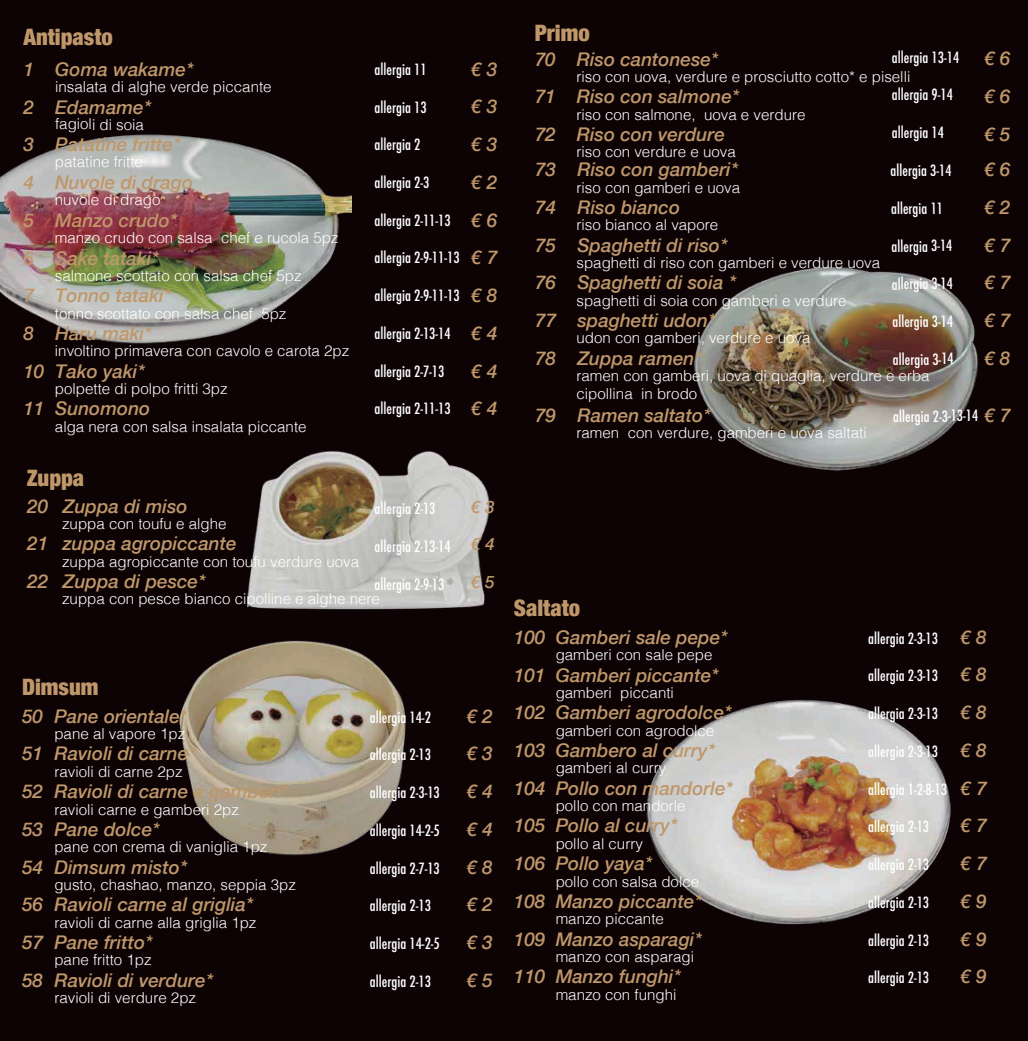
<style>
.page{position:relative;width:1028px;height:1041px;background:#0d0305}
.page>*{position:absolute;margin:0;border:0;box-sizing:border-box;transform-origin:0 0}
.t1{font:900 condensed 22.62px "Helvetica Neue";color:#bf976a}
.t2{font:italic 500 18.88px/37.8px "Helvetica Neue";color:#bf976a;text-align:justify}
.t3{font:italic 500 17px "Helvetica Neue";color:#bf976a}
.t4{font:300 15.12px/18.1px "Helvetica";color:#fff}
.t5{font:500 condensed 15.12px "Futura";color:#fff}
</style>
<div class="page">
<img style="left:0;top:134px;width:352px;height:210px">
<img style="left:179px;top:644px;width:227px;height:212px">
<img style="left:247px;top:451px;width:243px;height:193px">
<img style="left:694px;top:267px;width:284px;height:204px">
<img style="left:646px;top:700px;width:305px;height:225px">
<h1 class="t1" style="left:535px;top:14px;width:56px">Primo</h1>
<p class="t2" style="left:576px;top:39px;width:164px;text-align:left">Riso cantonese*<br>Riso con salmone*<br>Riso con verdure</p>
<h1 class="t1" style="left:23px;top:18px;width:91px">Antipasto</h1>
<p class="t2" style="left:55px;top:49px;width:140px;text-align:left">Goma wakame*<br>Edamame*<br>Patatine fritte*<br>Nuvole di drago<br>Manzo crudo*<br>Sake tataki*<br>Tonno tataki*<br>Haru maki*<br>Tako yaki*<br>Sunomono</p>
<p class="t5" style="left:892px;top:47px;width:69px">allergia 13-14</p>
<p class="t5" style="left:892px;top:85px;width:63px">allergia 9-14</p>
<p class="t5" style="left:892px;top:123px;width:54px">allergia 14</p>
<p class="t2" style="left:23px;top:49px;width:12px">1<br>2<br>3<br>4</p>
<p class="t2" style="left:984px;top:39px;width:28px">€ 6 € 6 € 5</p>
<p class="t2" style="left:535px;top:39px;width:22px">70<br>71<br>72</p>
<p class="t5" style="left:374px;top:59px;width:54px">allergia 11</p>
<p class="t5" style="left:374px;top:97px;width:54px">allergia 13</p>
<p class="t5" style="left:374px;top:135px;width:47px">allergia 2</p>
<p class="t5" style="left:374px;top:173px;width:56px">allergia 2-3</p>
<p class="t5" style="left:374px;top:210px;width:78px">allergia 2-11-13</p>
<p class="t5" style="left:374px;top:248px;width:87px">allergia 2-9-11-13</p>
<p class="t5" style="left:374px;top:286px;width:87px">allergia 2-9-11-13</p>
<p class="t5" style="left:374px;top:323px;width:78px">allergia 2-13-14</p>
<p class="t5" style="left:374px;top:361px;width:71px">allergia 2-7-13</p>
<p class="t5" style="left:374px;top:399px;width:78px">allergia 2-11-13</p>
<p class="t2" style="left:471px;top:49px;width:28px">€ 3 € 3 € 3 € 2 € 6 € 7 € 8 € 4 € 4 € 4</p>
<p class="t4" style="left:576px;top:66px;width:335px">riso con uova, verdure e prosciutto cotto* e piselli</p>
<p class="t4" style="left:576px;top:104px;width:230px">riso con salmone, uova e verdure</p>
<p class="t4" style="left:576px;top:142px;width:161px">riso con verdure e uova</p>
<p class="t4" style="left:55px;top:76px;width:218px">insalata di alghe verde piccante</p>
<p class="t4" style="left:55px;top:114px;width:90px">fagioli di soia</p>
<p class="t4" style="left:55px;top:152px;width:90px">patatine fritte</p>
<p class="t4" style="left:55px;top:189px;width:107px">nuvole di drago</p>
<p class="t4" style="left:55px;top:228px;width:285px">manzo crudo con salsa chef e rucola 5pz</p>
<p class="t4" style="left:55px;top:265px;width:248px">salmone scottato con salsa chef 5pz</p>
<p class="t4" style="left:55px;top:303px;width:233px">tonno scottato con salsa chef 5pz</p>
<p class="t4" style="left:55px;top:341px;width:296px">involtino primavera con cavolo e carota 2pz</p>
<p class="t4" style="left:55px;top:378px;width:174px">polpette di polpo fritti 3pz</p>
<p class="t4" style="left:55px;top:416px;width:253px">alga nera con salsa insalata piccante</p>
<h1 class="t1" style="left:27px;top:459px;width:59px">Zuppa</h1>
<p class="t2" style="left:27px;top:486px;width:22px">20<br>21<br>22</p>
<p class="t2" style="left:63px;top:486px;width:175px;text-align:left">Zuppa di miso zuppa agropiccante<br>Zuppa di pesce*</p>
<p class="t2" style="left:984px;top:149px;width:28px">€ 6 € 2 € 7 € 7 € 7 € 8</p>
<p class="t2" style="left:535px;top:149px;width:22px">73<br>74<br>75<br>76<br>77<br>78</p>
<p class="t2" style="left:577px;top:149px;width:162px;text-align:left">Riso con gamberi*<br>Riso bianco<br>Spaghetti di riso*<br>Spaghetti di soia * spaghetti udon*<br>Zuppa ramen*</p>
<p class="t2" style="left:577px;top:395px;width:135px">Ramen saltato*</p>
<p class="t5" style="left:890px;top:161px;width:63px;rotate:-1deg">allergia 3-14</p>
<p class="t5" style="left:890px;top:199px;width:54px;rotate:-1deg">allergia 11</p>
<p class="t5" style="left:891px;top:237px;width:63px;rotate:-1deg">allergia 3-14</p>
<p class="t5" style="left:891px;top:274px;width:63px;rotate:-1deg">allergia 3-14</p>
<p class="t5" style="left:892px;top:312px;width:63px;rotate:-1deg">allergia 3-14</p>
<p class="t5" style="left:892px;top:350px;width:63px;rotate:-1deg">allergia 3-14</p>
<p class="t4" style="left:576px;top:177px;width:165px">riso con gamberi e uova</p>
<p class="t4" style="left:576px;top:215px;width:143px">riso bianco al vapore</p>
<p class="t4" style="left:576px;top:252px;width:305px">spaghetti di riso con gamberi e verdure uova</p>
<p class="t4" style="left:576px;top:290px;width:271px">spaghetti di soia con gamberi e verdure</p>
<p class="t4" style="left:576px;top:328px;width:235px">udon con gamberi, verdure e uova</p>
<p class="t4" style="left:576px;top:366px;width:354px">ramen con gamberi, uova di quaglia, verdure e erba cipollina in brodo</p>
<p class="t4" style="left:576px;top:423px;width:292px">ramen con verdure, gamberi e uova saltati</p>
<p class="t2" style="left:23px;top:200px;width:22px;text-align:left">5<br>6<br>7<br>8<br>10<br>11</p>
<p class="t2" style="left:984px;top:395px;width:28px">€ 7</p>
<p class="t2" style="left:535px;top:395px;width:22px">79</p>
<p class="t5" style="left:893px;top:407px;width:87px;rotate:-1deg">allergia 2-3-13-14</p>
<p class="t3" style="left:471px;top:492px;width:25px">€ 3</p>
<p class="t3" style="left:471px;top:529px;width:25px">€ 4</p>
<p class="t3" style="left:471px;top:567px;width:25px">€ 5</p>
<p class="t5" style="left:374px;top:499px;width:63px">allergia 2-13</p>
<p class="t5" style="left:374px;top:536px;width:78px">allergia 2-13-14</p>
<p class="t5" style="left:374px;top:574px;width:71px">allergia 2-9-13</p>
<p class="t4" style="left:62px;top:513px;width:166px">zuppa con toufu e alghe</p>
<p class="t4" style="left:62px;top:551px;width:298px">zuppa agropiccante con toufu verdure uova</p>
<p class="t4" style="left:62px;top:589px;width:319px">zuppa con pesce bianco cipolline e alghe nere</p>
<h1 class="t1" style="left:514px;top:589px;width:68px">Saltato</h1>
<p class="t2" style="left:514px;top:617px;width:33px">100<br>101<br>102<br>103<br>104<br>105<br>106<br>108<br>109<br>110</p>
<p class="t2" style="left:960px;top:617px;width:28px">€ 8 € 8 € 8 € 8 € 7 € 7 € 7 € 9 € 9 € 9</p>
<p class="t2" style="left:555px;top:617px;width:179px;text-align:left">Gamberi sale pepe*<br>Gamberi piccante*<br>Gamberi agrodolce*<br>Gambero al curry*<br>Pollo con mandorle*<br>Pollo al curry*<br>Pollo yaya*<br>Manzo piccante*<br>Manzo asparagi*<br>Manzo funghi*</p>
<p class="t5" style="left:868px;top:628px;width:71px">allergia 2-3-13</p>
<p class="t5" style="left:868px;top:666px;width:71px">allergia 2-3-13</p>
<p class="t5" style="left:868px;top:704px;width:71px">allergia 2-3-13</p>
<p class="t5" style="left:868px;top:741px;width:71px">allergia 2-3-13</p>
<p class="t5" style="left:868px;top:779px;width:80px">allergia 1-2-8-13</p>
<p class="t5" style="left:868px;top:817px;width:63px">allergia 2-13</p>
<p class="t5" style="left:868px;top:855px;width:63px">allergia 2-13</p>
<p class="t5" style="left:868px;top:892px;width:63px">allergia 2-13</p>
<p class="t5" style="left:868px;top:930px;width:63px">allergia 2-13</p>
<p class="t5" style="left:868px;top:968px;width:63px">allergia 2-13</p>
<p class="t4" style="left:555px;top:645px;width:158px">gamberi con sale pepe</p>
<p class="t4" style="left:555px;top:682px;width:120px">gamberi piccanti</p>
<p class="t4" style="left:555px;top:720px;width:160px">gamberi con agrodolce</p>
<p class="t4" style="left:555px;top:758px;width:112px">gamberi al curry</p>
<p class="t4" style="left:555px;top:795px;width:131px">pollo con mandorle</p>
<p class="t4" style="left:555px;top:833px;width:89px">pollo al curry</p>
<p class="t4" style="left:555px;top:871px;width:145px">pollo con salsa dolce</p>
<p class="t4" style="left:555px;top:909px;width:110px">manzo piccante</p>
<p class="t4" style="left:555px;top:946px;width:140px">manzo con asparagi</p>
<p class="t4" style="left:555px;top:984px;width:122px">manzo con funghi</p>
<h1 class="t1" style="left:22px;top:668px;width:78px">Dimsum</h1>
<p class="t2" style="left:22px;top:696px;width:22px">50<br>51<br>52<br>53<br>54<br>56<br>57<br>58</p>
<p class="t2" style="left:54px;top:696px;width:236px;text-align:left">Pane orientale*<br>Ravioli di carne*<br>Ravioli di carne e gamberi*<br>Pane dolce*<br>Dimsum misto*<br>Ravioli carne al griglia*<br>Pane fritto*<br>Ravioli di verdure*</p>
<p class="t2" style="left:466px;top:696px;width:28px">€ 2 € 3 € 4 € 4 € 8 € 2 € 3 € 5</p>
<p class="t5" style="left:370px;top:707px;width:63px">allergia 14-2</p>
<p class="t5" style="left:370px;top:745px;width:63px">allergia 2-13</p>
<p class="t5" style="left:370px;top:783px;width:71px">allergia 2-3-13</p>
<p class="t5" style="left:370px;top:820px;width:71px">allergia 14-2-5</p>
<p class="t5" style="left:370px;top:858px;width:71px">allergia 2-7-13</p>
<p class="t5" style="left:370px;top:896px;width:63px">allergia 2-13</p>
<p class="t5" style="left:370px;top:934px;width:71px">allergia 14-2-5</p>
<p class="t5" style="left:370px;top:971px;width:63px">allergia 2-13</p>
<p class="t4" style="left:54px;top:723px;width:132px">pane al vapore 1pz</p>
<p class="t4" style="left:54px;top:761px;width:130px">ravioli di carne 2pz</p>
<p class="t4" style="left:54px;top:799px;width:186px">ravioli carne e gamberi 2pz</p>
<p class="t4" style="left:54px;top:837px;width:214px">pane con crema di vaniglia 1pz</p>
<p class="t4" style="left:54px;top:874px;width:243px">gusto, chashao, manzo, seppia 3pz</p>
<p class="t4" style="left:54px;top:912px;width:204px">ravioli di carne alla griglia 1pz</p>
<p class="t4" style="left:54px;top:950px;width:99px">pane fritto 1pz</p>
<p class="t4" style="left:54px;top:987px;width:143px">ravioli di verdure 2pz</p>
</div>
